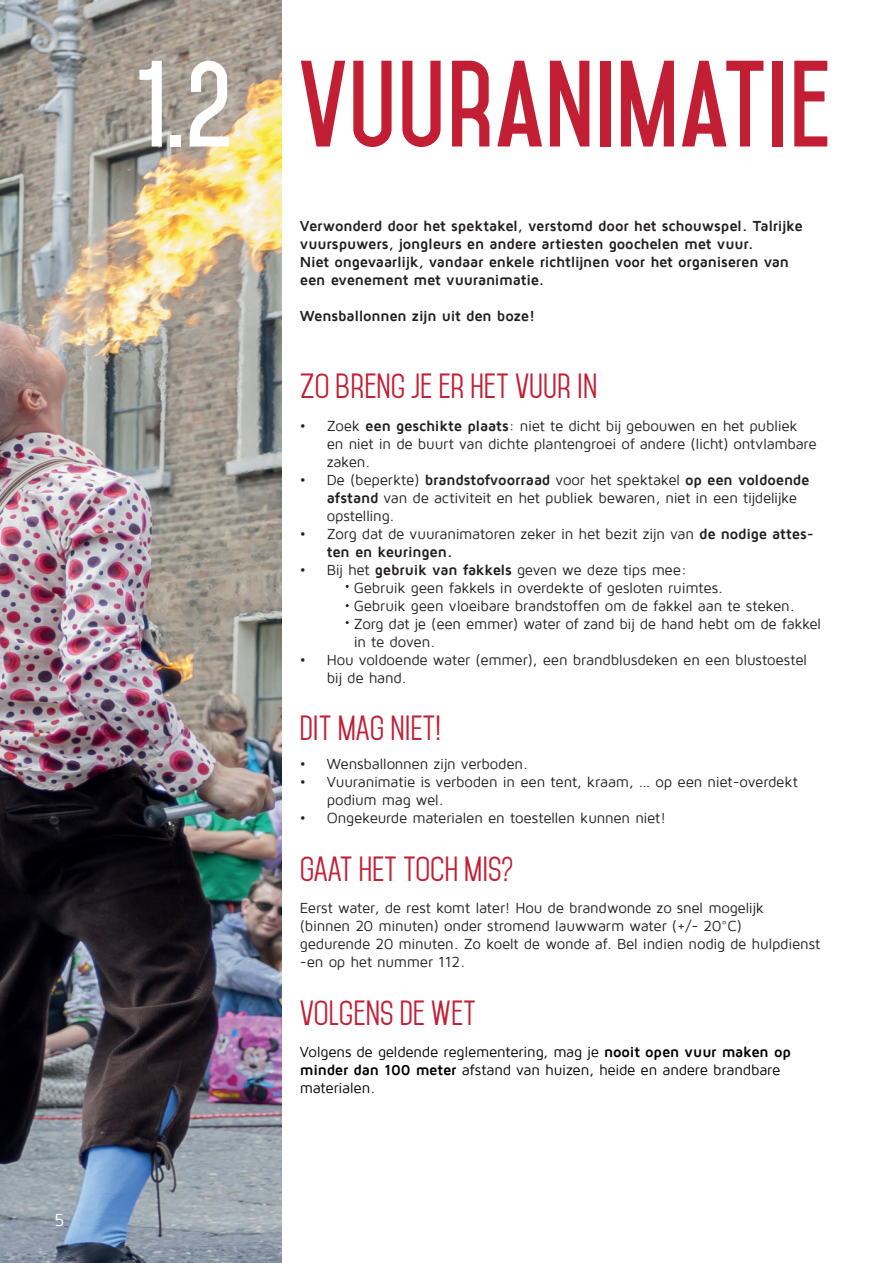
<style>
.page{position:relative;width:893px;height:1263px;background:#fff}
.page>*{position:absolute;margin:0;border:0;box-sizing:border-box;transform-origin:0 0}
.t1{font:700 105px "Mohave";color:#c21f35}
.t2{font:30px "Mohave";color:#c21f35}
.t3{font:18px "Maven Pro";color:#fff}
.t4{font:15px/18px "Maven Pro";letter-spacing:-.015em;color:#231f20}
.t5{font:700 15px/18px "Maven Pro";letter-spacing:-.015em;color:#231f20}
.t6{font:15px/18px "Maven Pro";letter-spacing:-.015em;color:#000}
.s1{color:#fff}
.s2{font-weight:700}
</style>
<div class="page">
<img style="left:0;top:0;width:281px;height:1263px">
<p class="t3" style="left:54px;top:1211px;width:12px">5</p>
<h1 class="t1" style="left:136px;top:40px;width:696px"><span class="s1">1.2</span> VUURANIMATIE</h1>
<p class="t5" style="left:300px;top:217px;width:505px">Verwonderd door het spektakel, verstomd door het schouwspel. Talrijke vuurspuwers, jongleurs en andere artiesten goochelen met vuur.<br>Niet ongevaarlijk, vandaar enkele richtlijnen voor het organiseren van een evenement met vuuranimatie.</p>
<p class="t5" style="left:300px;top:307px;width:237px">Wensballonnen zijn uit den boze!</p>
<h2 class="t2" style="left:300px;top:368px;width:299px">ZO BRENG JE ER HET VUUR IN</h2>
<p class="t4" style="left:327px;top:417px;width:492px;text-indent:-27px">• Zoek <span class="s2">een geschikte plaats</span>: niet te dicht bij gebouwen en het publiek en niet in de buurt van dichte plantengroei of andere (licht) ontvlambare zaken.</p>
<p class="t4" style="left:327px;top:471px;width:484px;text-indent:-27px">• De (beperkte) <span class="s2">brandstofvoorraad</span> voor het spektakel <span class="s2">op een voldoende afstand</span> van de activiteit en het publiek bewaren, niet in een tijdelijke opstelling.</p>
<p class="t4" style="left:327px;top:525px;width:489px;text-indent:-27px">• Zorg dat de vuuranimatoren zeker in het bezit zijn van <span class="s2">de nodige attes&shy;ten en keuringen.</span></p>
<p class="t4" style="left:354px;top:561px;width:469px;text-indent:-54px">• Bij het <span class="s2">gebruik van fakkels</span> geven we deze tips mee:<br>Gebruik geen fakkels in overdekte of gesloten ruimtes.<br>Gebruik geen vloeibare brandstoffen om de fakkel aan te steken.<br>Zorg dat je (een emmer) water of zand bij de hand hebt om de fakkel in te doven.</p>
<p class="t4" style="left:327px;top:651px;width:482px;text-indent:-27px">• Hou voldoende water (emmer), een brandblusdeken en een blustoestel bij de hand.</p>
<h2 class="t2" style="left:300px;top:709px;width:143px">DIT MAG NIET!</h2>
<p class="t4" style="left:300px;top:755px;width:230px">• Wensballonnen zijn verboden.</p>
<p class="t4" style="left:327px;top:773px;width:473px;text-indent:-27px">• Vuuranimatie is verboden in een tent, kraam, … op een niet-overdekt podium mag wel.</p>
<p class="t4" style="left:300px;top:809px;width:368px">• Ongekeurde materialen en toestellen kunnen niet!</p>
<h2 class="t2" style="left:300px;top:851px;width:215px">GAAT HET TOCH MIS?</h2>
<p class="t4" style="left:300px;top:899px;width:522px">Eerst water, de rest komt later! Hou de brandwonde zo snel mogelijk<br>(binnen 20 minuten) onder stromend lauwwarm water (+/- 20°C)<br>gedurende 20 minuten. Zo koelt de wonde af. Bel indien nodig de hulpdienst -en op het nummer 112.</p>
<h2 class="t2" style="left:300px;top:995px;width:178px">VOLGENS DE WET</h2>
<p class="t6" style="left:300px;top:1043px;width:493px">Volgens de geldende reglementering, mag je <span class="s2">nooit open vuur maken op minder dan 100 meter</span> afstand van huizen, heide en andere brandbare materialen.</p>
</div>
